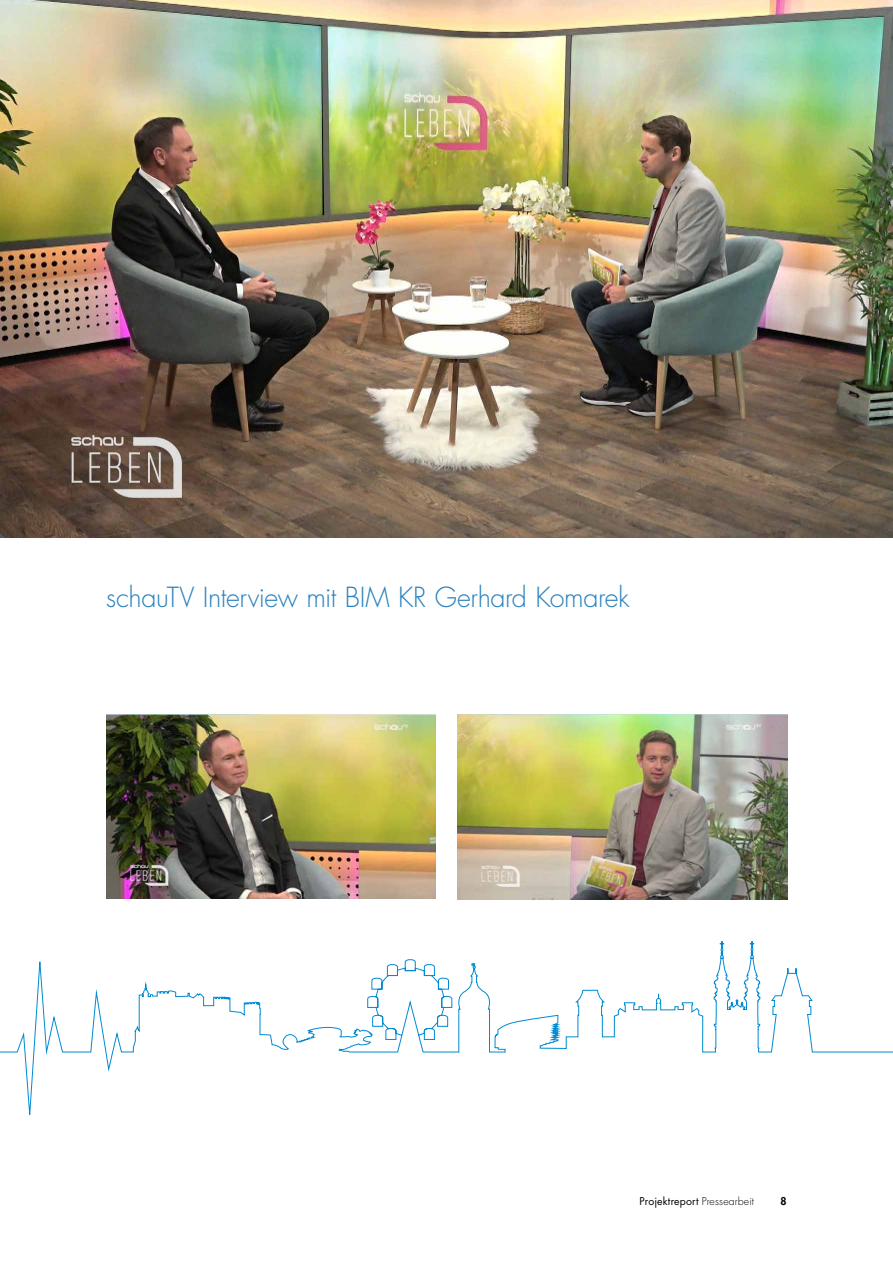
<style>
.page{position:relative;width:893px;height:1263px;background:#fff}
.page>*{position:absolute;margin:0;border:0;box-sizing:border-box;transform-origin:0 0}
.t1{font:300 27px "Futura";letter-spacing:-.015em;color:#2981bd}
.t2{font:10.5px "Futura";letter-spacing:.015em;color:#000}
.t3{font:800 10.5px "Futura";color:#000}
.s1{font-weight:300}
</style>
<div class="page">
<img style="left:457px;top:714px;width:330px;height:185px">
<img style="left:0;top:0;width:893px;height:537px">
<img style="left:106px;top:714px;width:330px;height:185px">
<svg style="left:0;top:941px;width:893px;height:174px"></svg>
<p class="t1" style="left:106px;top:580px;width:525px">schauTV Interview mit BIM KR Gerhard Komarek</p>
<p class="t2" style="left:640px;top:1193px;width:116px">Projektreport <span class="s1">Pressearbeit</span></p>
<p class="t3" style="left:781px;top:1194px;width:8px">8</p>
</div>
